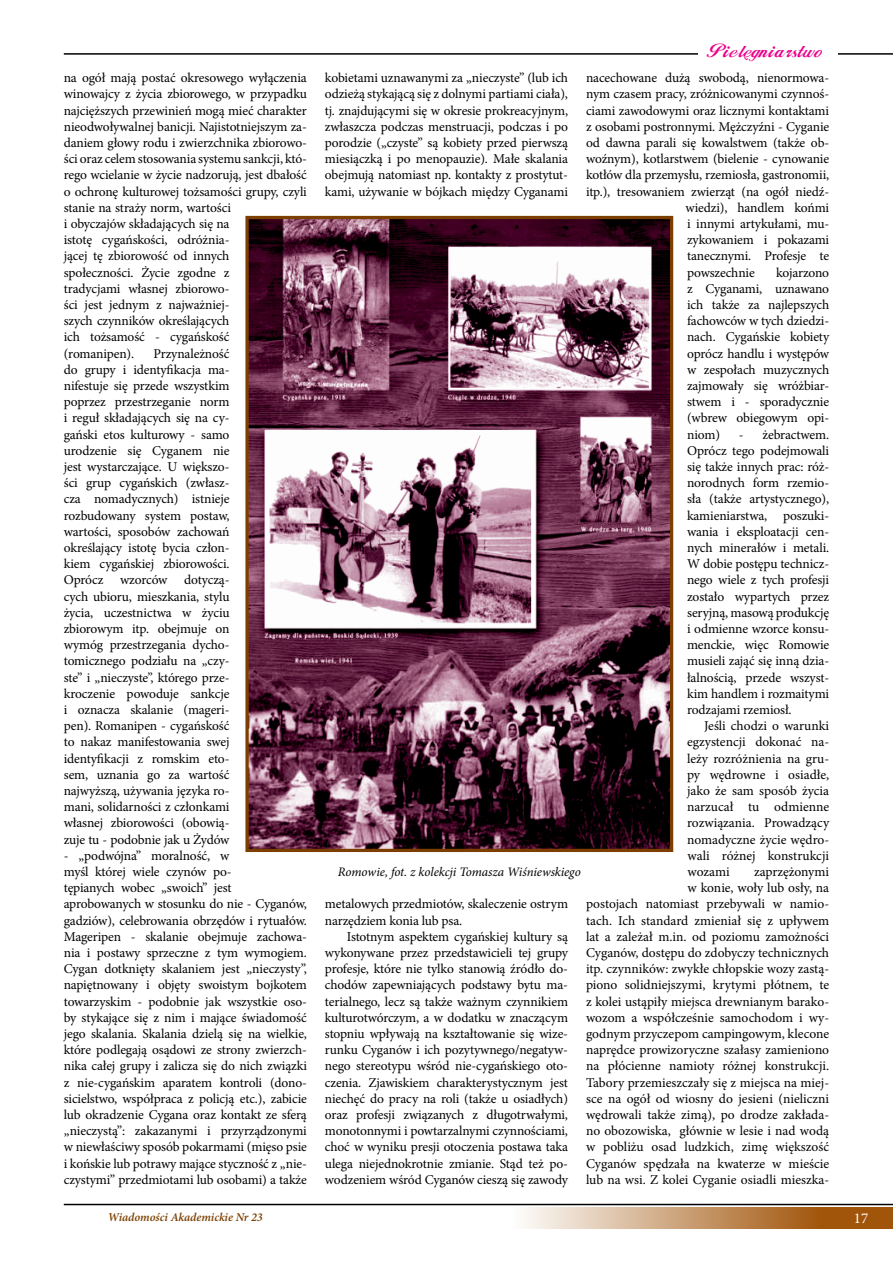
<style>
.page{position:relative;width:893px;height:1263px;background:#fff}
.page>*{position:absolute;margin:0;border:0;box-sizing:border-box;transform-origin:0 0}
.t1{font:18px "FL Starogrecki 1";color:#ec008c}
.t2{font:15px "Minion Pro";color:#fff}
.t3{font:13.5px/16.2px "Minion Pro";letter-spacing:-.01em;color:#000;text-align:justify}
.t4{font:italic 12.9px "Minion Pro";letter-spacing:-.005em;color:#000}
.t5{font:italic 600 12px "Minion Pro";letter-spacing:-.005em;color:#7c3f00}
</style>
<div class="page">
<svg style="left:524px;top:1208px;width:365px;height:21px;background:#c5976a"></svg>
<hr style="left:64px;top:1204px;width:829px;height:1px;background:#000">
<hr style="left:64px;top:53px;width:829px;height:2px;background:#000">
<hr style="left:889px;top:1208px;width:4px;height:21px;background:#a1550b">
<div style="left:698px;top:46px;width:140px;height:18px;background:#fff"></div>
<img style="left:249px;top:220px;width:420px;height:628px">
<div style="left:245px;top:216px;width:428px;height:636px;border:3px solid #7c3f00"></div>
<p class="t3" style="left:64px;top:70px;width:245px;text-align:left">na ogół mają postać okresowego wyłączenia winowajcy z życia zbiorowego, w przypadku najcięższych przewinień mogą mieć charakter nieodwoływalnej banicji. Najistotniejszym za&shy;daniem głowy rodu i zwierzchnika zbiorowo&shy;ści oraz celem stosowania systemu sankcji, któ&shy;rego wcielanie w życie nadzorują, jest dbałość o ochronę kulturowej tożsamości grupy, czyli stanie na straży norm, wartości<br>i obyczajów składających się na<br>istotę cygańskości, odróżnia-<br>jącej tę zbiorowość od innych<br>społeczności. Życie zgodne z<br>tradycjami własnej zbiorowo-<br>ści jest jednym z najważniej-<br>szych czynników określających<br>ich tożsamość - cygańskość<br>(romanipen).</p>
<p class="t3" style="left:64px;top:345px;width:167px;text-indent:90px">Przynależność do grupy i identyfikacja ma&shy;nifestuje się przede wszystkim poprzez przestrzeganie norm i reguł składających się na cy&shy;gański etos kulturowy - samo urodzenie się Cyganem nie jest wystarczające. U większo&shy;ści grup cygańskich (zwłasz&shy;cza nomadycznych) istnieje rozbudowany system postaw, wartości, sposobów zachowań określający istotę bycia człon&shy;kiem cygańskiej zbiorowości.<br>Oprócz wzorców dotyczą&shy;cych ubioru, mieszkania, stylu życia, uczestnictwa w życiu zbiorowym itp. obejmuje on wymóg przestrzegania dycho&shy;tomicznego podziału na „czy&shy;ste” i „nieczyste”, którego prze&shy;kroczenie powoduje sankcje i oznacza skalanie (mageri&shy;pen). Romanipen - cygańskość to nakaz manifestowania swej identyfikacji z romskim eto&shy;sem, uznania go za wartość najwyższą, używania języka ro&shy;mani, solidarności z członkami własnej zbiorowości (obowią&shy;zuje tu - podobnie jak u Żydów</p>
<p class="t3" style="left:64px;top:847px;width:245px;text-align:left">- „podwójna” moralność, w<br>myśl której wiele czynów po-<br>tępianych wobec „swoich” jest aprobowanych w stosunku do nie - Cyganów, gadziów), celebrowania obrzędów i rytuałów.<br>Mageripen - skalanie obejmuje zachowa&shy;nia i postawy sprzeczne z tym wymogiem.<br>Cygan dotknięty skalaniem jest „nieczysty”, napiętnowany i objęty swoistym bojkotem towarzyskim - podobnie jak wszystkie oso&shy;by stykające się z nim i mające świadomość jego skalania. Skalania dzielą się na wielkie, które podlegają osądowi ze strony zwierzch&shy;nika całej grupy i zalicza się do nich związki z nie-cygańskim aparatem kontroli (dono&shy;sicielstwo, współpraca z policją etc.), zabicie lub okradzenie Cygana oraz kontakt ze sferą „nieczystą”: zakazanymi i przyrządzonymi w niewłaściwy sposób pokarmami (mięso psie i końskie lub potrawy mające styczność z „nie&shy;czystymi” przedmiotami lub osobami) a także</p>
<h1 class="t1" style="left:707px;top:40px;width:116px">Pielêgniarstwo</h1>
<p class="t3" style="left:325px;top:70px;width:245px">kobietami uznawanymi za „nieczyste” (lub ich odzieżą stykającą się z dolnymi partiami ciała), tj. znajdującymi się w okresie prokreacyjnym, zwłaszcza podczas menstruacji, podczas i po porodzie („czyste” są kobiety przed pierwszą miesiączką i po menopauzie). Małe skalania obejmują natomiast np. kontakty z prostytut&shy;kami, używanie w bójkach między Cyganami</p>
<p class="t3" style="left:586px;top:70px;width:245px">nacechowane dużą swobodą, nienormowa-</p>
<p class="t3" style="left:586px;top:86px;width:245px">nym czasem pracy, zróżnicowanymi czynnoś-</p>
<p class="t3" style="left:586px;top:102px;width:245px">ciami zawodowymi oraz licznymi kontaktami</p>
<p class="t3" style="left:586px;top:118px;width:245px">z osobami postronnymi. Mężczyźni - Cyganie</p>
<p class="t3" style="left:586px;top:135px;width:245px">od dawna parali się kowalstwem (także ob-</p>
<p class="t3" style="left:586px;top:151px;width:245px">woźnym), kotlarstwem (bielenie - cynowanie</p>
<p class="t3" style="left:586px;top:167px;width:245px">kotłów dla przemysłu, rzemiosła, gastronomii,</p>
<p class="t3" style="left:586px;top:183px;width:245px">itp.), tresowaniem zwierząt (na ogół niedź-</p>
<p class="t3" style="left:686px;top:199px;width:145px">wiedzi), handlem końmi</p>
<p class="t3" style="left:687px;top:216px;width:144px">i innymi artykułami, mu-</p>
<p class="t3" style="left:687px;top:232px;width:144px">zykowaniem i pokazami</p>
<p class="t3" style="left:687px;top:248px;width:144px">tanecznymi. Profesje te</p>
<p class="t3" style="left:687px;top:264px;width:69px">powszechnie</p>
<p class="t3" style="left:687px;top:264px;width:144px;text-indent:89px">kojarzono z Cyganami, uznawano ich także za najlepszych fachowców w tych dziedzi&shy;nach. Cygańskie kobiety oprócz handlu i występów w zespołach muzycznych zajmowały się wróżbiar&shy;stwem i - sporadycznie (wbrew obiegowym opi&shy;niom)</p>
<p class="t3" style="left:687px;top:426px;width:144px;text-indent:52px">- żebractwem.<br>Oprócz tego podejmowali się także innych prac: róż&shy;norodnych form rzemio&shy;sła (także artystycznego), kamieniarstwa, poszuki&shy;wania i eksploatacji cen&shy;nych minerałów i metali.<br>W dobie postępu technicz&shy;nego wiele z tych profesji zostało wypartych przez seryjną, masową produkcję i odmienne wzorce konsu&shy;menckie, więc Romowie musieli zająć się inną dzia&shy;łalnością, przede wszyst&shy;kim handlem i rozmaitymi rodzajami rzemiosł.</p>
<p class="t3" style="left:687px;top:718px;width:144px;text-indent:17px">Jeśli chodzi o warunki egzystencji dokonać na&shy;leży rozróżnienia na gru&shy;py wędrowne i osiadłe, jako że sam sposób życia narzucał tu odmienne rozwiązania. Prowadzący nomadyczne życie wędro&shy;wali różnej konstrukcji wozami</p>
<p class="t4" style="left:338px;top:863px;width:244px">Romowie, fot. z kolekcji Tomasza Wiśniewskiego</p>
<p class="t3" style="left:586px;top:864px;width:245px;text-align:right">zaprzężonymi<br>w konie, woły lub osły, na<br>postojach natomiast przebywali w namio&shy;tach. Ich standard zmieniał się z upływem lat a zależał m.in. od poziomu zamożności Cyganów, dostępu do zdobyczy technicznych itp. czynników: zwykłe chłopskie wozy zastą&shy;piono solidniejszymi, krytymi płótnem, te z kolei ustąpiły miejsca drewnianym barako&shy;wozom a współcześnie samochodom i wy&shy;godnym przyczepom campingowym, klecone naprędce prowizoryczne szałasy zamieniono na płócienne namioty różnej konstrukcji.<br>Tabory przemieszczały się z miejsca na miej&shy;sce na ogół od wiosny do jesieni (nieliczni wędrowali także zimą), po drodze zakłada&shy;no obozowiska, głównie w lesie i nad wodą w pobliżu osad ludzkich, zimę większość Cyganów spędzała na kwaterze w mieście lub na wsi. Z kolei Cyganie osiadli mieszka-</p>
<p class="t3" style="left:325px;top:896px;width:245px">metalowych przedmiotów, skaleczenie ostrym narzędziem konia lub psa.</p>
<p class="t3" style="left:325px;top:928px;width:245px;text-indent:22px">Istotnym aspektem cygańskiej kultury są wykonywane przez przedstawicieli tej grupy profesje, które nie tylko stanowią źródło do&shy;chodów zapewniających podstawy bytu ma&shy;terialnego, lecz są także ważnym czynnikiem kulturotwórczym, a w dodatku w znaczącym stopniu wpływają na kształtowanie się wize&shy;runku Cyganów i ich pozytywnego/negatyw&shy;nego stereotypu wśród nie-cygańskiego oto&shy;czenia. Zjawiskiem charakterystycznym jest niechęć do pracy na roli (także u osiadłych) oraz profesji związanych z długotrwałymi, monotonnymi i powtarzalnymi czynnościami, choć w wyniku presji otoczenia postawa taka ulega niejednokrotnie zmianie. Stąd też po&shy;wodzeniem wśród Cyganów cieszą się zawody</p>
<p class="t5" style="left:108px;top:1210px;width:156px">Wiadomości Akademickie Nr 23</p>
<p class="t2" style="left:854px;top:1208px;width:16px">17</p>
</div>
